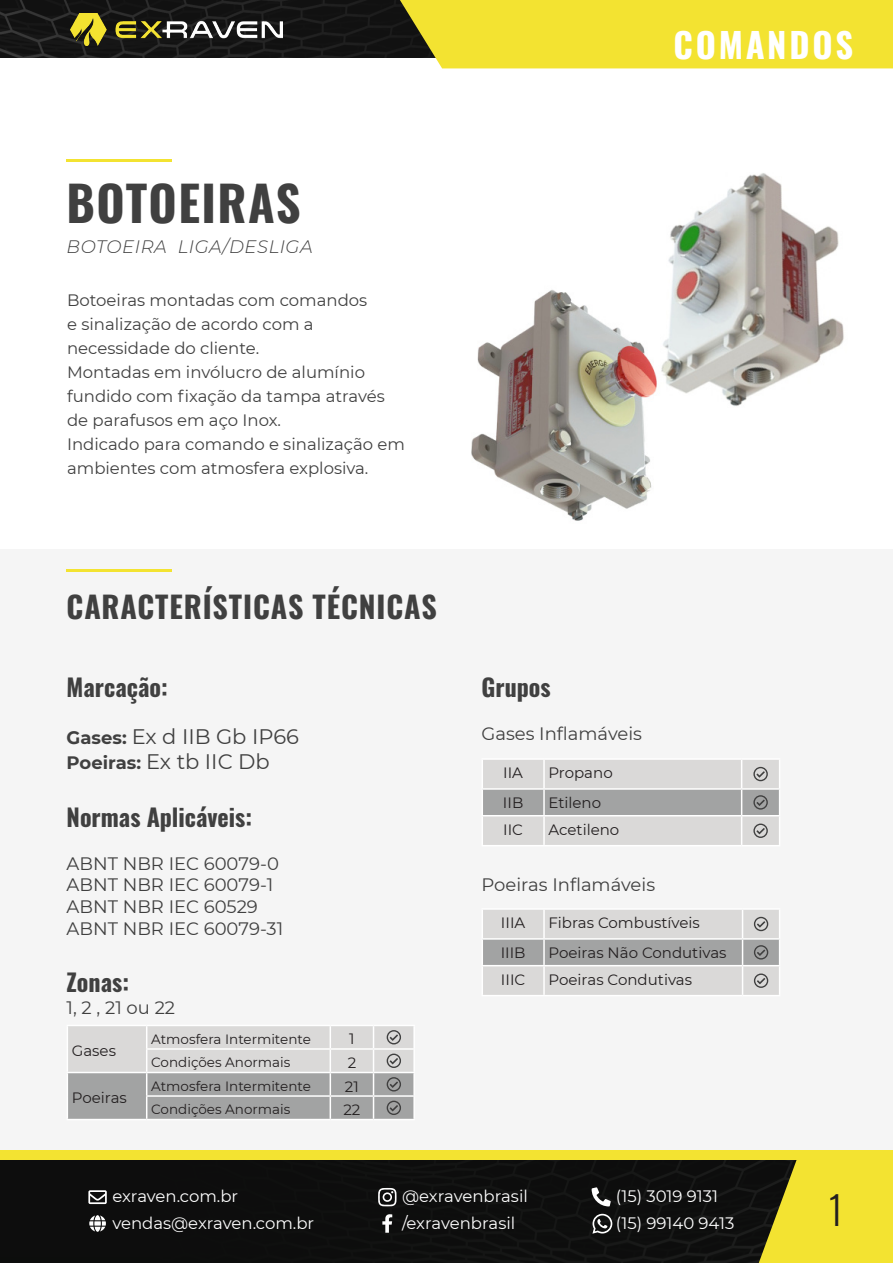
<style>
.page{position:relative;width:893px;height:1263px;background:#fff}
.page>*{position:absolute;margin:0;border:0;box-sizing:border-box;transform-origin:0 0}
.t1{font:700 48.45px "Oswald";letter-spacing:.03em;color:#404040}
.t2{font:300 39.15px "Oswald";color:#231f20}
.t3{font:700 34.5px "Oswald";letter-spacing:.08em;color:#fff}
.t4{font:700 30px "Oswald";letter-spacing:.03em;color:#404040}
.Paragrafo{font:700 24px "Oswald";color:#404040}
.Paragrafo-2{font:21px "Montserrat";color:#404040}
.Paragrafo-3{font:18px "Montserrat";color:#404040}
.t5{font:italic 300 18px "Montserrat";letter-spacing:.03em;color:#404040}
.Paragrafo-4{font:16.5px/24px "Montserrat";color:#404040}
.t6{font:16.5px/26.4px "Montserrat";color:#fff}
.t7{font:15px "Montserrat";color:#231f20}
.t8{font:13.5px "Montserrat";color:#231f20}
.s1{font-weight:700;font-size:18px}
</style>
<div class="page">
<img style="left:471px;top:173px;width:373px;height:348px">
<div style="left:0;top:550px;width:893px;height:629px;background:#f5f5f5"></div>
<hr style="left:67px;top:159px;width:105px;height:3px;background:#f3e331">
<hr style="left:67px;top:569px;width:105px;height:3px;background:#f3e331">
<hr style="left:482px;top:758px;width:62px;height:2px;background:#fff">
<hr style="left:544px;top:758px;width:198px;height:2px;background:#fff">
<hr style="left:742px;top:758px;width:38px;height:2px;background:#fff">
<svg style="left:483px;top:759px;width:296px;height:86px;background:#cacac9"></svg>
<hr style="left:482px;top:908px;width:62px;height:2px;background:#fff">
<hr style="left:544px;top:908px;width:199px;height:2px;background:#fff">
<hr style="left:742px;top:908px;width:38px;height:2px;background:#fff">
<hr style="left:482px;top:995px;width:62px;height:1px;background:#fff">
<hr style="left:544px;top:995px;width:199px;height:1px;background:#fff">
<hr style="left:742px;top:995px;width:38px;height:1px;background:#fff">
<svg style="left:483px;top:909px;width:296px;height:86px;background:#cacac9"></svg>
<hr style="left:374px;top:1025px;width:41px;height:1px;background:#fff">
<hr style="left:413px;top:1026px;width:2px;height:22px;background:#fff">
<hr style="left:374px;top:1048px;width:41px;height:2px;background:#fff">
<hr style="left:413px;top:1050px;width:2px;height:22px;background:#fff">
<hr style="left:374px;top:1072px;width:41px;height:1px;background:#fff">
<hr style="left:413px;top:1073px;width:2px;height:22px;background:#fff">
<hr style="left:374px;top:1095px;width:41px;height:2px;background:#fff">
<hr style="left:413px;top:1097px;width:2px;height:22px;background:#fff">
<hr style="left:67px;top:1119px;width:80px;height:1px;background:#fff">
<hr style="left:147px;top:1119px;width:183px;height:1px;background:#fff">
<hr style="left:330px;top:1119px;width:43px;height:1px;background:#fff">
<hr style="left:374px;top:1119px;width:41px;height:1px;background:#fff">
<svg style="left:68px;top:1026px;width:346px;height:93px;background:#c0c0c0"></svg>
<div style="left:1px;top:1160px;width:758px;height:103px;background:#0d0d0d"></div>
<hr style="left:0;top:1160px;width:1px;height:103px;background:#0b0c0b">
<svg style="left:759px;top:1160px;width:134px;height:103px;background:#d3c52c"></svg>
<img style="left:0;top:0;width:397px;height:57px">
<div style="left:397px;top:0;width:496px;height:68px;background:#f3e331"></div>
<div style="left:0;top:1150px;width:893px;height:10px;background:#f3e331"></div>
<img style="left:70px;top:14px;width:213px;height:32px">
<svg style="left:378px;top:1188px;width:19px;height:18px"></svg>
<svg style="left:382px;top:1214px;width:10px;height:19px"></svg>
<svg style="left:88px;top:1190px;width:19px;height:14px"></svg>
<svg style="left:89px;top:1215px;width:17px;height:17px"></svg>
<svg style="left:592px;top:1187px;width:19px;height:19px"></svg>
<svg style="left:592px;top:1214px;width:20px;height:20px"></svg>
<p class="t3" style="left:674px;top:14px;width:181px">COMANDOS</p>
<h1 class="t1" style="left:67px;top:160px;width:236px">BOTOEIRAS</h1>
<h1 class="t5" style="left:67px;top:235px;width:248px">BOTOEIRA LIGA/DESLIGA</h1>
<p class="Paragrafo-4" style="left:67px;top:288px;width:302px">Botoeiras montadas com comandos e sinalização de acordo com a necessidade do cliente.</p>
<p class="Paragrafo-4" style="left:67px;top:360px;width:319px">Montadas em invólucro de alumínio fundido com fixação da tampa através de parafusos em aço Inox.</p>
<p class="Paragrafo-4" style="left:67px;top:432px;width:339px">Indicado para comando e sinalização em ambientes com atmosfera explosiva.</p>
<h2 class="t4" style="left:67px;top:580px;width:372px">CARACTERÍSTICAS TÉCNICAS</h2>
<p class="Paragrafo" style="left:67px;top:666px;width:103px">Marcação:</p>
<p class="Paragrafo-2" style="left:67px;top:722px;width:234px"><span class="s1">Gases:</span> Ex d IIB Gb IP66</p>
<p class="Paragrafo-2" style="left:67px;top:747px;width:205px"><span class="s1">Poeiras:</span> Ex tb IIC Db</p>
<p class="Paragrafo" style="left:67px;top:795px;width:187px">Normas Aplicáveis:</p>
<p class="Paragrafo-3" style="left:67px;top:851px;width:214px">ABNT NBR IEC 60079-0</p>
<p class="Paragrafo-3" style="left:67px;top:873px;width:208px">ABNT NBR IEC 60079-1</p>
<p class="Paragrafo-3" style="left:67px;top:894px;width:193px">ABNT NBR IEC 60529</p>
<p class="Paragrafo-3" style="left:67px;top:916px;width:218px">ABNT NBR IEC 60079-31</p>
<p class="Paragrafo" style="left:67px;top:961px;width:64px">Zonas:</p>
<p class="Paragrafo-3" style="left:67px;top:995px;width:110px">1, 2 , 21 ou 22</p>
<p class="t7" style="left:72px;top:1040px;width:46px">Gases</p>
<p class="t7" style="left:72px;top:1088px;width:57px">Poeiras</p>
<p class="t8" style="left:151px;top:1030px;width:161px">Atmosfera Intermitente</p>
<p class="t7" style="left:349px;top:1029px;width:7px">1</p>
<p class="t8" style="left:151px;top:1053px;width:141px">Condições Anormais</p>
<p class="t7" style="left:348px;top:1052px;width:10px">2</p>
<p class="t8" style="left:151px;top:1077px;width:161px">Atmosfera Intermitente</p>
<p class="t7" style="left:345px;top:1076px;width:15px">21</p>
<p class="t8" style="left:151px;top:1100px;width:141px">Condições Anormais</p>
<p class="t7" style="left:343px;top:1099px;width:19px">22</p>
<p class="Paragrafo" style="left:482px;top:666px;width:71px">Grupos</p>
<p class="Paragrafo-3" style="left:482px;top:721px;width:162px">Gases Inflamáveis</p>
<p class="t7" style="left:503px;top:762px;width:21px">IIA</p>
<p class="t7" style="left:548px;top:762px;width:66px">Propano</p>
<p class="t7" style="left:503px;top:792px;width:22px">IIB</p>
<p class="t7" style="left:548px;top:792px;width:54px">Etileno</p>
<p class="t7" style="left:503px;top:819px;width:21px">IIC</p>
<p class="t7" style="left:548px;top:819px;width:72px">Acetileno</p>
<p class="Paragrafo-3" style="left:482px;top:873px;width:175px">Poeiras Inflamáveis</p>
<p class="t7" style="left:501px;top:912px;width:26px">IIIA</p>
<p class="t7" style="left:548px;top:912px;width:153px">Fibras Combustíveis</p>
<p class="t7" style="left:501px;top:942px;width:26px">IIIB</p>
<p class="t7" style="left:548px;top:942px;width:179px">Poeiras Não Condutivas</p>
<p class="t7" style="left:501px;top:969px;width:26px">IIIC</p>
<p class="t7" style="left:548px;top:969px;width:145px">Poeiras Condutivas</p>
<p class="t6" style="left:112px;top:1182px;width:203px">exraven.com.br vendas@exraven.com.br</p>
<p class="t6" style="left:402px;top:1182px;width:127px">@exravenbrasil /exravenbrasil</p>
<p class="t6" style="left:616px;top:1182px;width:120px">(15) 3019 9131 (15) 99140 9413</p>
<h2 class="t2" style="left:829px;top:1175px;width:16px">1</h2>
</div>
